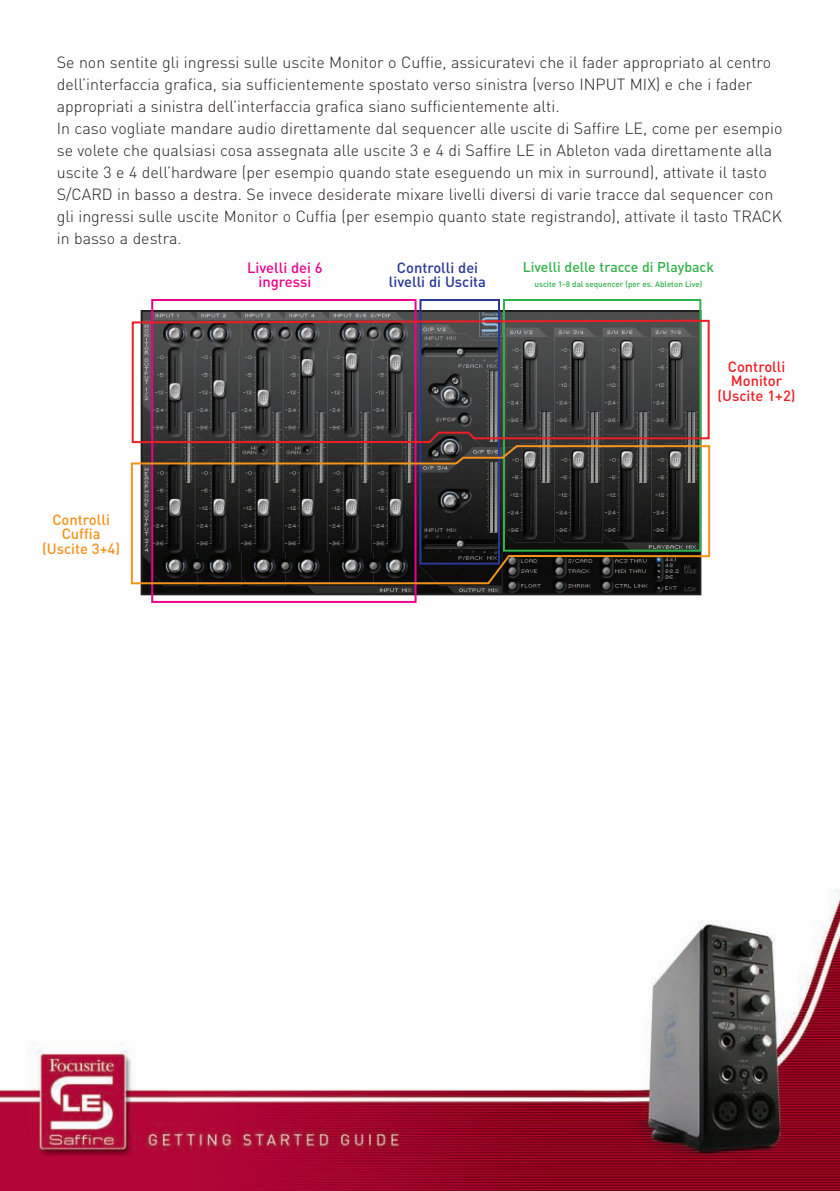
<style>
.page{position:relative;width:840px;height:1191px;background:#fff}
.page>*{position:absolute;margin:0;border:0;box-sizing:border-box;transform-origin:0 0}
.t1{font:300 16px/22px "DIN";color:#231f20}
.t2{font:500 14.8px/14.8px "DIN";color:#293795;text-align:center}
.t3{font:500 14.8px/14.8px "DIN";color:#ee1e24;text-align:center}
.t4{font:500 14.8px/14.8px "DIN";color:#f5931d;text-align:center}
.t5{font:500 14.8px/14.8px "DIN";color:#ed028c;text-align:center}
.t6{font:500 14px "DIN";color:#30b24a}
.t7{font:500 8px "DIN";color:#30b24a}
</style>
<div class="page">
<img style="left:0;top:299px;width:839px;height:892px">
<img style="left:143px;top:313px;width:555px;height:279px">
<div style="left:140px;top:310px;width:561px;height:285px;border:2px solid #231f20"></div>
<div style="left:151px;top:299px;width:265px;height:304px;border:2px solid #ed028c"></div>
<svg style="left:130px;top:444px;width:580px;height:141px;background:#35332e"></svg>
<svg style="left:131px;top:319px;width:579px;height:125px;background:#524a4b"></svg>
<svg style="left:697px;top:320px;width:12px;height:2px"></svg>
<p class="t1" style="left:57px;top:53px;width:726px">Se non sentite gli ingressi sulle uscite Monitor o Cuffie, assicuratevi che il fader appropriato al centro dell’interfaccia grafica, sia sufficientemente spostato verso sinistra (verso INPUT MIX) e che i fader appropriati a sinistra dell’interfaccia grafica siano sufficientemente alti.<br>In caso vogliate mandare audio direttamente dal sequencer alle uscite di Saffire LE, come per esempio se volete che qualsiasi cosa assegnata alle uscite 3 e 4 di Saffire LE in Ableton vada direttamente alla uscite 3 e 4 dell’hardware (per esempio quando state eseguendo un mix in surround), attivate il tasto S/CARD in basso a destra. Se invece desiderate mixare livelli diversi di varie tracce dal sequencer con gli ingressi sulle uscite Monitor o Cuffia (per esempio quanto state registrando), attivate il tasto TRACK in basso a destra.</p>
<p class="t2" style="left:389px;top:261px;width:99px">Controlli dei livelli di Uscita</p>
<p class="t6" style="left:522px;top:262px;width:193px">Livelli delle tracce di Playback</p>
<p class="t5" style="left:247px;top:261px;width:77px">Livelli dei 6 ingressi</p>
<p class="t7" style="left:534px;top:281px;width:169px">uscite 1-8 dal sequencer (per es. Ableton Live)</p>
<p class="t4" style="left:42px;top:513px;width:79px">Controlli<br>Cuffia (Uscite 3+4)</p>
<p class="t3" style="left:717px;top:360px;width:79px">Controlli<br>Monitor (Uscite 1+2)</p>
</div>
